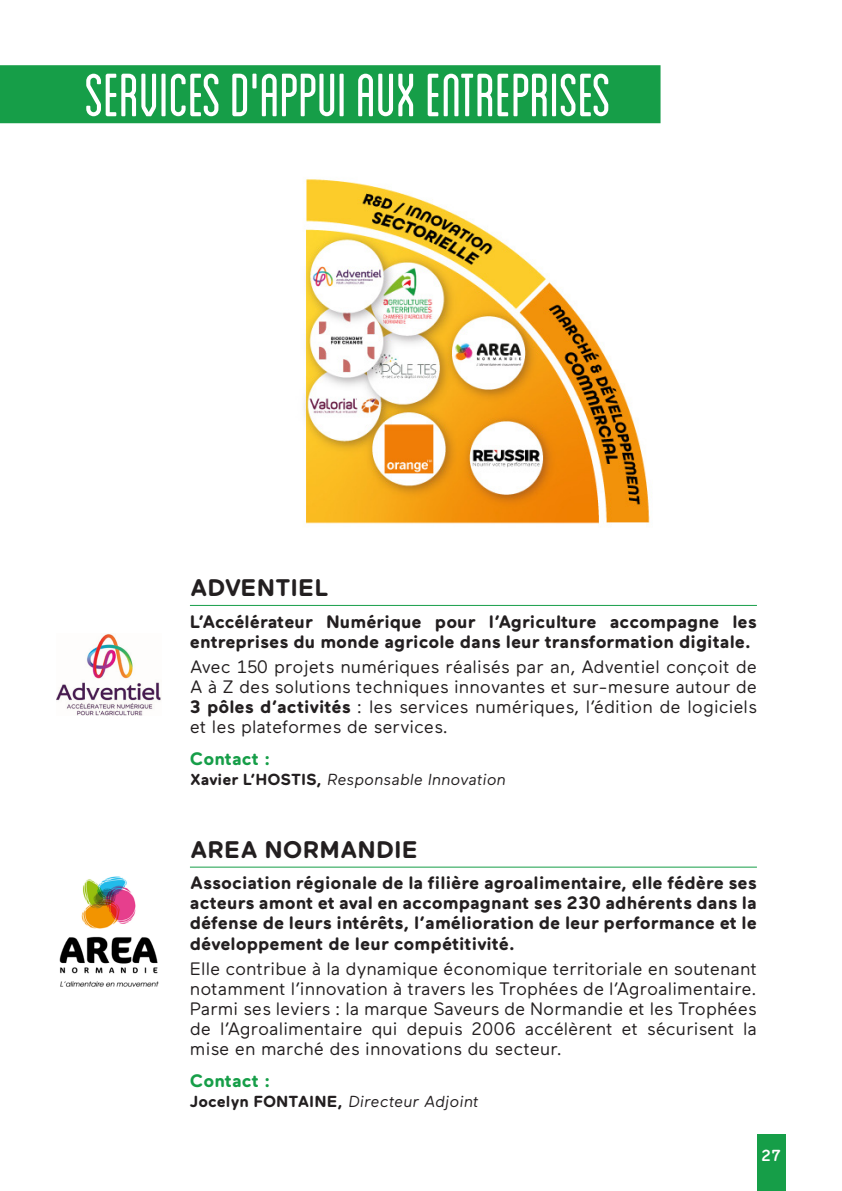
<style>
.page{position:relative;width:842px;height:1191px;background:#fff}
.page>*{position:absolute;margin:0;border:0;box-sizing:border-box;transform-origin:0 0}
.titre_fond_vert_page{font:condensed 64px "Blanch";color:#fff}
.ACTEURS_-_ENT{font:700 24px "Maax Rounded";color:#231f20}
.texte_maax_9{font:18px/20px "Maax Rounded";color:#231f20;text-align:justify}
.texte_maax_9-2{font:700 18px/20px "Maax Rounded";color:#231f20}
.texte_maax_9-3{font:700 18px "Maax Rounded";color:#169e48}
.texte_maax_9-4{font:italic 16px "Maax Rounded";color:#231f20}
.texte_maax_9-5{font:700 16px "Maax Rounded";color:#231f20}
.t1{font:500 16px "Maax Rounded";color:#fff}
.s1{font-weight:700}
.s2{font-weight:700;font-style:normal}
.s3{font-weight:400;font-style:italic}
</style>
<div class="page">
<div style="left:757px;top:1134px;width:28px;height:57px;background:#169e48"></div>
<div style="left:0;top:65px;width:660px;height:58px;background:#169e48"></div>
<hr style="left:190px;top:605px;width:567px;height:1px;background:#169e48">
<img style="left:57px;top:634px;width:104px;height:81px">
<hr style="left:190px;top:866px;width:567px;height:1px;background:#169e48">
<img style="left:59px;top:876px;width:100px;height:111px">
<img style="left:303px;top:179px;width:347px;height:347px">
<p class="titre_fond_vert_page" style="left:85px;top:61px;width:528px">SERVICES D'APPUI AUX ENTREPRISES</p>
<p class="ACTEURS_-_ENT" style="left:190px;top:573px;width:140px">ADVENTIEL</p>
<p class="texte_maax_9-2" style="left:190px;top:611px;width:568px">L’Accélérateur Numérique pour l’Agriculture accompagne les entreprises du monde agricole dans leur transformation digitale.</p>
<p class="texte_maax_9" style="left:190px;top:657px;width:568px">Avec 150 projets numériques réalisés par an, Adventiel conçoit de A à Z des solutions techniques innovantes et sur-mesure autour de <span class="s1">3 pôles d’activités</span> : les services numériques, l’édition de logiciels et les plateformes de services.</p>
<p class="texte_maax_9-3" style="left:190px;top:747px;width:82px">Contact :</p>
<p class="texte_maax_9-4" style="left:190px;top:770px;width:317px"><span class="s2">Xavier L’HOSTIS,</span> Responsable Innovation</p>
<p class="ACTEURS_-_ENT" style="left:190px;top:835px;width:230px">AREA NORMANDIE</p>
<p class="texte_maax_9-2" style="left:190px;top:873px;width:568px;text-align:justify">Association régionale de la filière agroalimentaire, elle fédère ses acteurs amont et aval en accompagnant ses 230 adhérents dans la défense de leurs intérêts, l’amélioration de leur performance et le développement de leur compétitivité.</p>
<p class="texte_maax_9" style="left:190px;top:958px;width:568px">Elle contribue à la dynamique économique territoriale en soutenant notamment l’innovation à travers les Trophées de l’Agroalimentaire.<br>Parmi ses leviers : la marque Saveurs de Normandie et les Trophées de l’Agroalimentaire qui depuis 2006 accélèrent et sécurisent la mise en marché des innovations du secteur.</p>
<p class="texte_maax_9-3" style="left:190px;top:1069px;width:82px">Contact :</p>
<p class="texte_maax_9-5" style="left:190px;top:1091px;width:290px">Jocelyn FONTAINE, <span class="s3">Directeur Adjoint</span></p>
<p class="t1" style="left:761px;top:1146px;width:21px">27</p>
</div>
